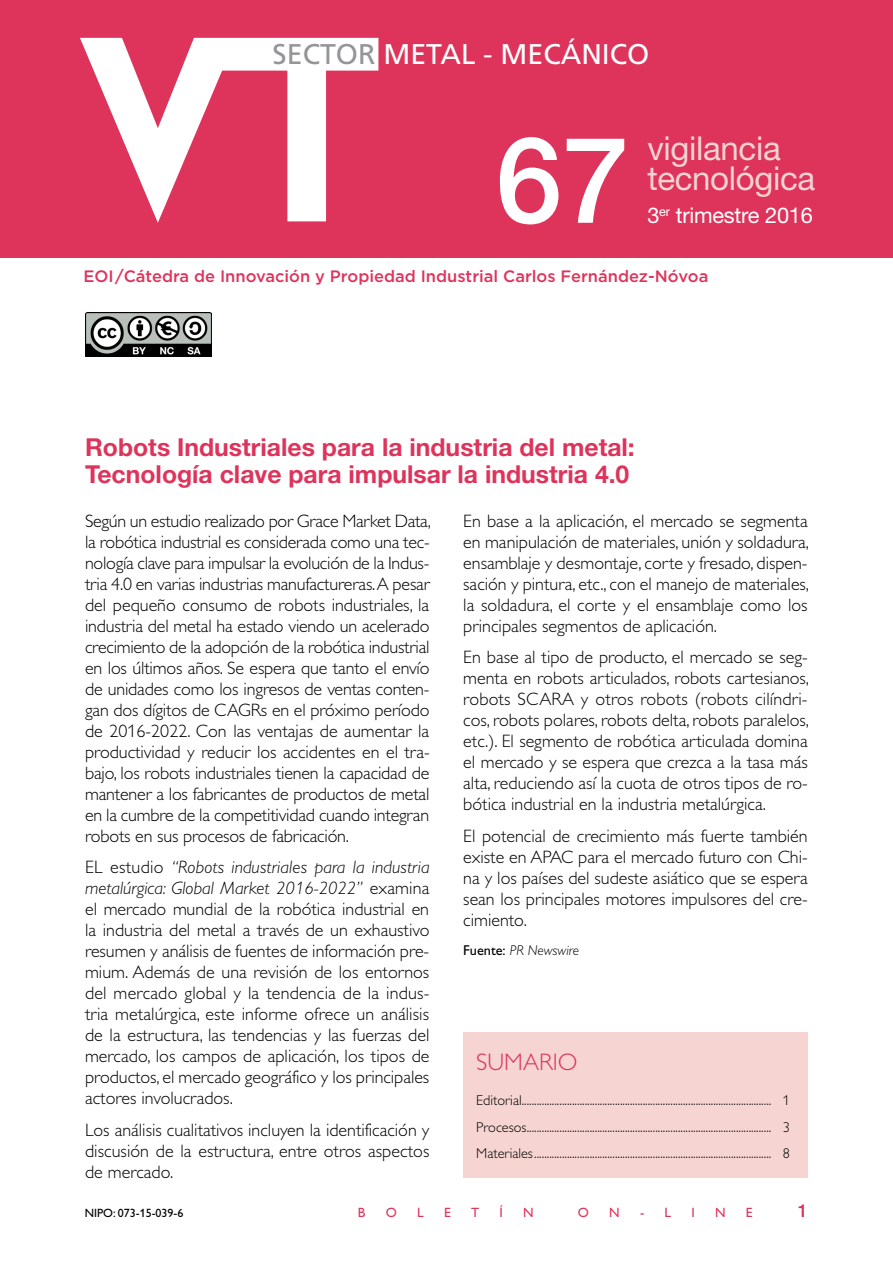
<style>
.page{position:relative;width:893px;height:1263px;background:#fff}
.page>*{position:absolute;margin:0;border:0;box-sizing:border-box;transform-origin:0 0}
.t1{font:500 120px "Helvetica Neue LT Std";color:#fff}
.t2{font:33px/30px "Helvetica Neue LT Std";letter-spacing:-.01em;color:#f6d4d1}
.t3{font:28.5px "Frutiger LT Std";color:#fff}
.t4{font:700 24.75px/27px "Helvetica Neue LT Std";color:#de345b}
.t5{font:300 24px "Gill Alt One";color:#de345b}
.t6{font:21.75px "Helvetica Neue LT Std";letter-spacing:-.01em;color:#fff}
.t7{font:300 18px/21px "Gill Alt One";color:#000;text-align:justify}
.t8{font:500 18px "Helvetica Neue LT Std";color:#de345b}
.t9{font:500 16.5px "Gotham";color:#de345b}
.t10{font:300 14.25px/26.5px "Gill Alt One";color:#000;text-align:justify}
.t11{font:italic 300 14.25px "Gill Alt One";color:#000}
.t12{font:13.5px "Gill Alt One";color:#de345b}
.t13{font:12px "Gill Alt One";color:#000}
.s1{color:#939598}
.s2{font-style:italic}
.s3{font-weight:400;font-style:normal}
</style>
<div class="page">
<div style="left:0;top:0;width:893px;height:257px;background:#de345b"></div>
<img style="left:85px;top:313px;width:126px;height:44px">
<svg style="left:80px;top:38px;width:298px;height:185px"></svg>
<div style="left:463px;top:1032px;width:345px;height:146px;background:#f6d4d1"></div>
<h3 class="t3" style="left:273px;top:37px;width:378px"><span class="s1">SECTOR</span> METAL - MECÁNICO</h3>
<h1 class="t1" style="left:496px;top:109px;width:135px">67</h1>
<h2 class="t2" style="left:647px;top:133px;width:169px">vigilancia tecnológica</h2>
<p class="t6" style="left:647px;top:202px;width:167px">3<sup>er</sup> trimestre 2016</p>
<p class="t9" style="left:84px;top:267px;width:626px">EOI/Cátedra de Innovación y Propiedad Industrial Carlos Fernández-Nóvoa</p>
<h3 class="t4" style="left:85px;top:433px;width:551px">Robots Industriales para la industria del metal:<br>Tecnología clave para impulsar la industria 4.0</h3>
<p class="t7" style="left:85px;top:510px;width:347px">Según un estudio realizado por Grace Market Data, la robótica industrial es considerada como una tec&shy;nología clave para impulsar la evolución de la Indus&shy;tria 4.0 en varias industrias manufactureras. A pesar del pequeño consumo de robots industriales, la industria del metal ha estado viendo un acelerado crecimiento de la adopción de la robótica industrial en los últimos años. Se espera que tanto el envío de unidades como los ingresos de ventas conten&shy;gan dos dígitos de CAGRs en el próximo período de 2016-2022. Con las ventajas de aumentar la productividad y reducir los accidentes en el tra&shy;bajo, los robots industriales tienen la capacidad de mantener a los fabricantes de productos de metal en la cumbre de la competitividad cuando integran robots en sus procesos de fabricación.</p>
<p class="t7" style="left:85px;top:857px;width:346px">EL estudio <span class="s2">“Robots industriales para la industria metalúrgica: Global Market 2016-2022”</span> examina el mercado mundial de la robótica industrial en la industria del metal a través de un exhaustivo resumen y análisis de fuentes de información pre&shy;mium. Además de una revisión de los entornos del mercado global y la tendencia de la indus&shy;tria metalúrgica, este informe ofrece un análisis de la estructura, las tendencias y las fuerzas del mercado, los campos de aplicación, los tipos de productos, el mercado geográfico y los principales actores involucrados.</p>
<p class="t7" style="left:85px;top:1119px;width:346px">Los análisis cualitativos incluyen la identificación y discusión de la estructura, entre otros aspectos de mercado.</p>
<p class="t13" style="left:85px;top:1206px;width:100px">NIPO: 073-15-039-6</p>
<p class="t7" style="left:463px;top:510px;width:347px">En base a la aplicación, el mercado se segmenta en manipulación de materiales, unión y soldadura, ensamblaje y desmontaje, corte y fresado, dispen&shy;sación y pintura, etc., con el manejo de materiales, la soldadura, el corte y el ensamblaje como los principales segmentos de aplicación.</p>
<p class="t7" style="left:463px;top:647px;width:347px">En base al tipo de producto, el mercado se seg&shy;menta en robots articulados, robots cartesianos, robots SCARA y otros robots (robots cilíndri&shy;cos, robots polares, robots delta, robots paralelos, etc.). El segmento de robótica articulada domina el mercado y se espera que crezca a la tasa más alta, reduciendo así la cuota de otros tipos de ro&shy;bótica industrial en la industria metalúrgica.</p>
<p class="t7" style="left:463px;top:825px;width:346px">El potencial de crecimiento más fuerte también existe en APAC para el mercado futuro con Chi&shy;na y los países del sudeste asiático que se espera sean los principales motores impulsores del cre&shy;cimiento.</p>
<p class="t11" style="left:463px;top:942px;width:117px"><span class="s3">Fuente:</span> PR Newswire</p>
<h3 class="t5" style="left:476px;top:1049px;width:103px">SUMARIO</h3>
<p class="t10" style="left:476px;top:1087px;width:315px">Editorial................................................................................................... 1<br>Procesos................................................................................................. 3<br>Materiales.............................................................................................. 8</p>
<p class="t12" style="left:358px;top:1205px;width:9px">B</p>
<p class="t12" style="left:386px;top:1205px;width:13px">O</p>
<p class="t12" style="left:417px;top:1205px;width:8px">L</p>
<p class="t12" style="left:444px;top:1205px;width:8px">E</p>
<p class="t12" style="left:471px;top:1205px;width:10px">T</p>
<p class="t12" style="left:499px;top:1205px;width:5px">Í</p>
<p class="t12" style="left:523px;top:1205px;width:12px">N</p>
<p class="t12" style="left:578px;top:1205px;width:13px">O</p>
<p class="t12" style="left:609px;top:1205px;width:12px">N</p>
<p class="t12" style="left:640px;top:1205px;width:33px">- L</p>
<p class="t12" style="left:691px;top:1205px;width:5px">I</p>
<p class="t12" style="left:715px;top:1205px;width:12px">N</p>
<p class="t12" style="left:746px;top:1205px;width:8px">E</p>
<p class="t8" style="left:798px;top:1200px;width:12px">1</p>
</div>
